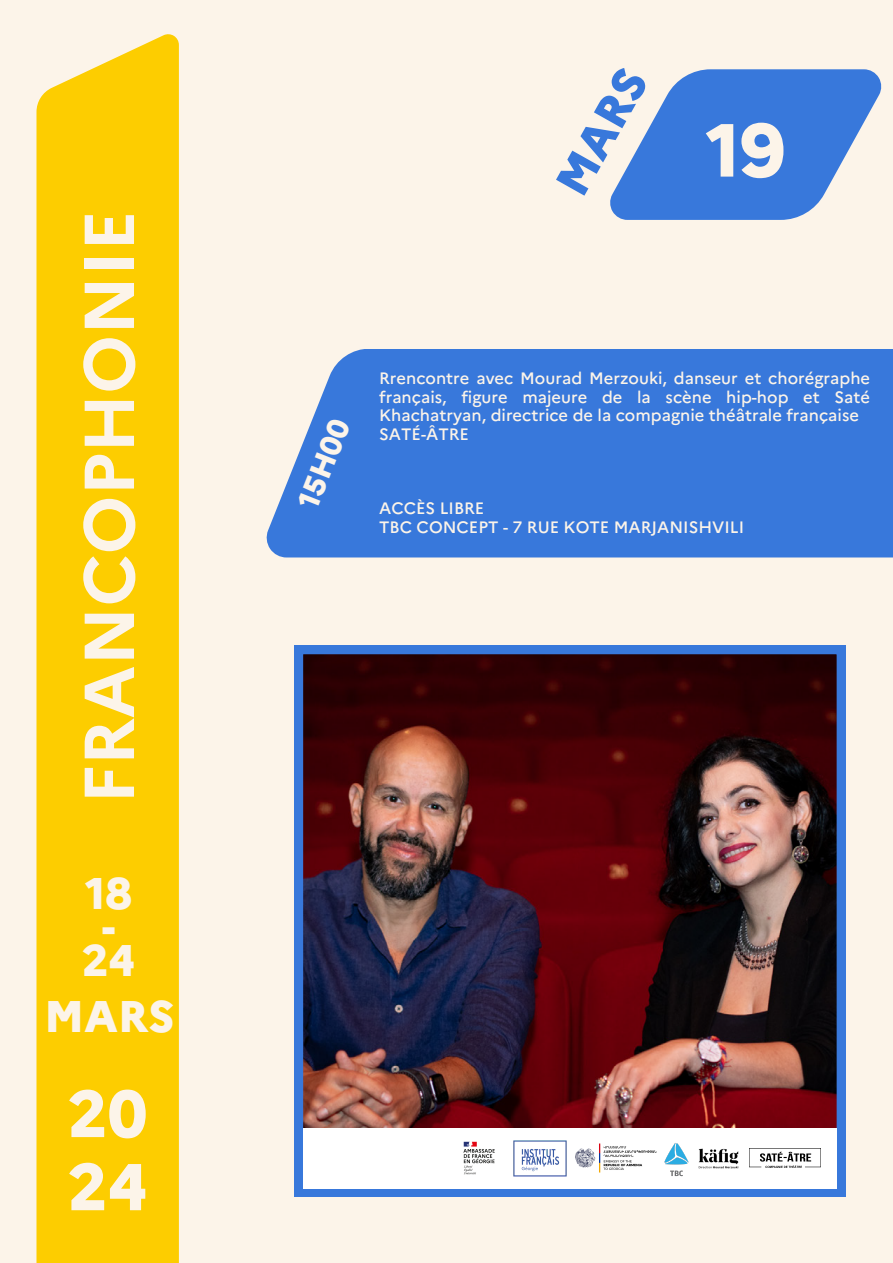
<style>
.page{position:relative;width:893px;height:1263px;background:#fcf4e9}
.page>*{position:absolute;margin:0;border:0;box-sizing:border-box;transform-origin:0 0}
.t1{font:800 75px "Marianne";color:#fcf4e9}
.t2{font:700 70.5px "Marianne";color:#fcf4e9}
.t3{font:800 66px/73.1px "Marianne";color:#fcf4e9}
.t4{font:800 46.5px "Marianne";color:#3878db}
.t5{font:800 44.25px/33.2px "Marianne";color:#fcf4e9;text-align:center}
.t6{font:800 30px "Marianne";color:#fcf4e9}
.t7{font:500 16.5px/18.6px "Marianne";color:#fcf4e9}
</style>
<div class="page">
<div style="left:36px;top:34px;width:143px;height:1229px;background:#fdcd00"></div>
<div style="left:266px;top:349px;width:627px;height:208px;background:#3878db"></div>
<svg style="left:610px;top:69px;width:271px;height:151px"></svg>
<img style="left:294px;top:645px;width:551px;height:551px">
<div style="left:303px;top:1128px;width:533px;height:60px;background:#fff"></div>
<img style="left:513px;top:1140px;width:54px;height:37px">
<img style="left:463px;top:1141px;width:32px;height:34px">
<img style="left:575px;top:1143px;width:73px;height:30px">
<img style="left:648px;top:1143px;width:41px;height:33px">
<img style="left:698px;top:1148px;width:41px;height:21px">
<img style="left:749px;top:1148px;width:71px;height:20px">
<h2 class="t2" style="left:54px;top:804px;width:595px;rotate:-90deg">FRANCOPHONIE</h2>
<h3 class="t5" style="left:82px;top:873px;width:55px">18 -<br>24</h3>
<h3 class="t5" style="left:44px;top:995px;width:132px">MARS</h3>
<h3 class="t3" style="left:68px;top:1071px;width:81px">20<br>24</h3>
<h3 class="t4" style="left:536px;top:174px;width:138px;rotate:-61deg">MARS</h3>
<h1 class="t1" style="left:706px;top:92px;width:81px">19</h1>
<h3 class="t6" style="left:285px;top:498px;width:95px;rotate:-68deg">15H00</h3>
<p class="t7" style="left:379px;top:368px;width:492px">Rrencontre avec Mourad Merzouki, danseur et chorégraphe français, figure majeure de la scène hip-hop et Saté Khachatryan, directrice de la compagnie théâtrale française SATÉ-ÂTRE</p>
<p class="t7" style="left:379px;top:498px;width:366px">ACCÈS LIBRE<br>TBC CONCEPT - 7 RUE KOTE MARJANISHVILI</p>
</div>
